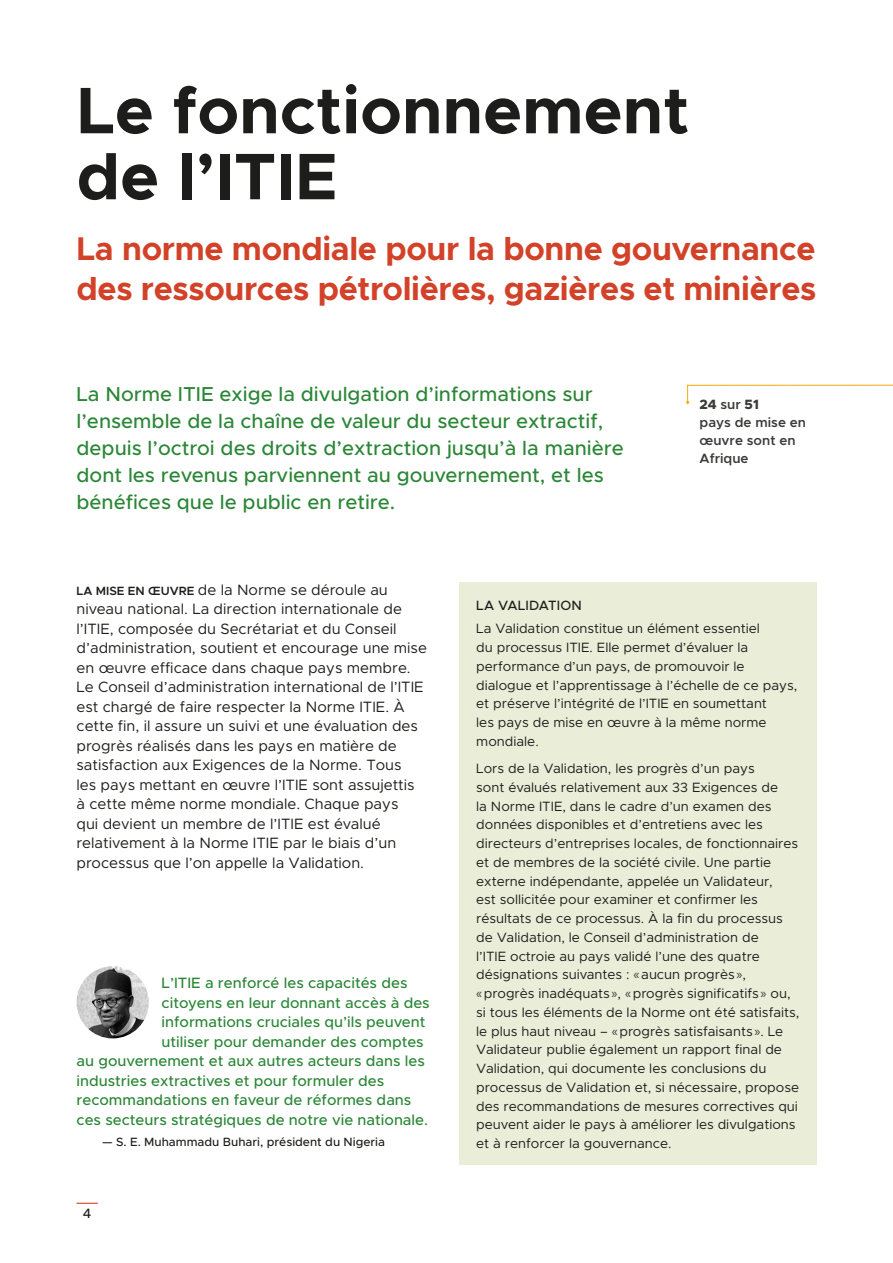
<style>
.page{position:relative;width:893px;height:1263px;background:#fff}
.page>*{position:absolute;margin:0;border:0;box-sizing:border-box;transform-origin:0 0}
.t1{font:700 66px/66px "Metropolis";color:#1d1d1b}
.t2{font:700 33px/39.6px "Metropolis";letter-spacing:-.01em;color:#d24228}
.t3{font:500 20.25px/27px "Metropolis";color:#2b8636}
.t4{font:15px/19.5px "Metropolis";color:#1d1d1b}
.t5{font:500 15px "Metropolis";color:#2b8636}
.t6{font:13.5px/18.8px "Metropolis";color:#1d1d1b}
.t7{font:600 13.5px/18px "Metropolis";color:#3c3c3b}
.t8{font:500 13.5px "Metropolis";letter-spacing:.01em;color:#1d1d1b}
.t9{font:500 12px "Metropolis";color:#1d1d1b}
.s1{font-weight:800}
.s2{font-weight:600;font-size:12px}
.s3{font-family:"Myriad Pro";font-size:14.25px;color:#3c3c3b}
</style>
<div class="page">
<svg style="left:77px;top:1203px;width:21px;height:1px"></svg>
<img style="left:77px;top:966px;width:72px;height:72px;border-radius:36px">
<div style="left:459px;top:583px;width:357px;height:582px;background:#eaedd8"></div>
<svg style="left:686px;top:384px;width:207px;height:20px"></svg>
<h1 class="t1" style="left:77px;top:78px;width:614px">Le fonctionnement de l’ITIE</h1>
<h2 class="t2" style="left:77px;top:229px;width:741px">La norme mondiale pour la bonne gouvernance des ressources pétrolières, gazières et minières</h2>
<p class="t3" style="left:77px;top:380px;width:549px">La Norme ITIE exige la divulgation d’informations sur l’ensemble de la chaîne de valeur du secteur extractif, depuis l’octroi des droits d’extraction jusqu’à la manière dont les revenus parviennent au gouvernement, et les bénéfices que le public en retire.</p>
<p class="t7" style="left:699px;top:395px;width:108px"><span class="s1">24</span> sur <span class="s1">51<br></span>pays de mise en œuvre sont en<br>Afrique</p>
<p class="t4" style="left:77px;top:580px;width:352px"><span class="s2">LA MISE EN ŒUVRE</span> de la Norme se déroule au niveau national. La direction internationale de l’ITIE, composée du Secrétariat et du Conseil d’administration, soutient et encourage une mise en œuvre efficace dans chaque pays membre.<br>Le Conseil d’administration international de l’ITIE est chargé de faire respecter la Norme ITIE. À cette fin, il assure un suivi et une évaluation des progrès réalisés dans les pays en matière de satisfaction aux Exigences de la Norme. Tous<br>les pays mettant en œuvre l’ITIE sont assujettis<br>à cette même norme mondiale. Chaque pays<br>qui devient un membre de l’ITIE est évalué relativement à la Norme ITIE par le biais d’un processus que l’on appelle la Validation.</p>
<p class="t5" style="left:162px;top:974px;width:247px">L’ITIE a renforcé les capacités des</p>
<p class="t5" style="left:162px;top:993px;width:270px">citoyens en leur donnant accès à des</p>
<p class="t5" style="left:162px;top:1013px;width:265px">informations cruciales qu’ils peuvent</p>
<p class="t5" style="left:162px;top:1032px;width:264px">utiliser pour demander des comptes</p>
<p class="t5" style="left:77px;top:1052px;width:350px">au gouvernement et aux autres acteurs dans les</p>
<p class="t5" style="left:77px;top:1071px;width:309px">industries extractives et pour formuler des</p>
<p class="t5" style="left:77px;top:1091px;width:336px">recommandations en faveur de réformes dans</p>
<p class="t5" style="left:77px;top:1110px;width:353px">ces secteurs stratégiques de notre vie nationale.</p>
<p class="t9" style="left:102px;top:1134px;width:285px">— S. E. Muhammadu Buhari, président du Nigeria</p>
<p class="t8" style="left:83px;top:1205px;width:10px">4</p>
<p class="t8" style="left:476px;top:597px;width:107px">LA VALIDATION</p>
<p class="t6" style="left:476px;top:619px;width:323px">La Validation constitue un élément essentiel<br>du processus ITIE. Elle permet d’évaluer la performance d’un pays, de promouvoir le dialogue et l’apprentissage à l’échelle de ce pays, et préserve l’intégrité de l’ITIE en soumettant<br>les pays de mise en œuvre à la même norme mondiale.</p>
<p class="t6" style="left:476px;top:759px;width:325px">Lors de la Validation, les progrès d’un pays<br>sont évalués relativement aux 33 Exigences de<br>la Norme ITIE, dans le cadre d’un examen des données disponibles et d’entretiens avec les directeurs d’entreprises locales, de fonctionnaires et de membres de la société civile. Une partie externe indépendante, appelée un Validateur,<br>est sollicitée pour examiner et confirmer les résultats de ce processus. À la fin du processus de Validation, le Conseil d’administration de<br>l’ITIE octroie au pays validé l’une des quatre désignations suivantes : <span class="s3">«</span>aucun progrès <span class="s3">»</span>, <span class="s3">«</span>progrès inadéquats <span class="s3">»</span>, <span class="s3">«</span>progrès significatifs <span class="s3">»</span> ou, si tous les éléments de la Norme ont été satisfaits, le plus haut niveau – <span class="s3">«</span>progrès satisfaisants <span class="s3">»</span>. Le Validateur publie également un rapport final de Validation, qui documente les conclusions du processus de Validation et, si nécessaire, propose des recommandations de mesures correctives qui peuvent aider le pays à améliorer les divulgations et à renforcer la gouvernance.</p>
</div>
